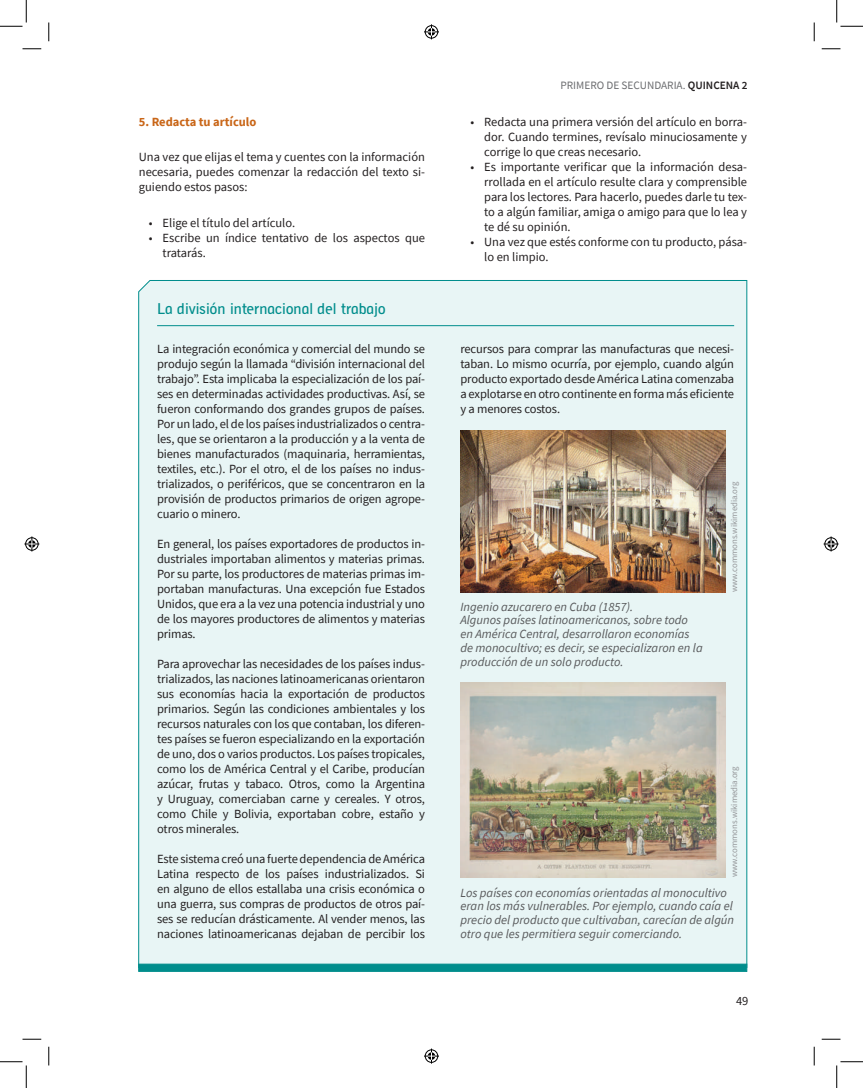
<style>
.page{position:relative;width:863px;height:1088px;background:#fff}
.page>*{position:absolute;margin:0;border:0;box-sizing:border-box;transform-origin:0 0}
.t1{font:15px "Alergia";color:#008d8c}
.t2{font:12.5px/15px "Source Sans Pro";letter-spacing:-.01em;color:#231f20;text-align:justify}
.t3{font:italic 12.5px/13.8px "Source Sans Pro";color:#57585a}
.t4{font:700 12.5px "Source Sans Pro";color:#c96618}
.t5{font:11.25px "Source Sans Pro";color:#6c6d70}
.t6{font:8.75px "Source Sans Pro";color:#939598}
.s1{font-weight:600;color:#231f20}
</style>
<div class="page">
<div style="left:138px;top:280px;width:609px;height:683px;background:#e8f5f5"></div>
<hr style="left:157px;top:325px;width:577px;height:1px;background:#008d8c">
<div style="left:138px;top:963px;width:609px;height:8px;background:#008d8c;border:1px solid #008d8c"></div>
<img style="left:460px;top:430px;width:265px;height:162px">
<img style="left:460px;top:683px;width:265px;height:194px">
<svg style="left:22px;top:48px;width:19px;height:2px"></svg>
<svg style="left:821px;top:48px;width:19px;height:2px"></svg>
<svg style="left:22px;top:1038px;width:19px;height:2px"></svg>
<svg style="left:821px;top:1038px;width:19px;height:2px"></svg>
<svg style="left:48px;top:22px;width:2px;height:19px"></svg>
<svg style="left:48px;top:1046px;width:2px;height:19px"></svg>
<svg style="left:813px;top:22px;width:2px;height:19px"></svg>
<svg style="left:813px;top:1046px;width:2px;height:19px"></svg>
<svg style="left:0;top:0;width:27px;height:27px"></svg>
<svg style="left:0;top:1061px;width:27px;height:27px"></svg>
<svg style="left:836px;top:0;width:26px;height:27px"></svg>
<svg style="left:836px;top:1061px;width:26px;height:27px"></svg>
<svg style="left:424px;top:24px;width:15px;height:15px"></svg>
<svg style="left:424px;top:1048px;width:15px;height:15px"></svg>
<svg style="left:24px;top:536px;width:15px;height:15px"></svg>
<svg style="left:823px;top:536px;width:15px;height:15px"></svg>
<p class="t4" style="left:139px;top:113px;width:119px">5. Redacta tu artículo</p>
<p class="t2" style="left:139px;top:149px;width:288px">Una vez que elijas el tema y cuentes con la información necesaria, puedes comenzar la redacción del texto si&shy;guiendo estos pasos:</p>
<p class="t2" style="left:149px;top:215px;width:148px">• Elige el título del artículo.</p>
<p class="t2" style="left:162px;top:230px;width:264px;text-indent:-14px">• Escribe un índice tentativo de los aspectos que tratarás.</p>
<p class="t1" style="left:157px;top:299px;width:230px">La división internacional del trabajo</p>
<p class="t2" style="left:157px;top:341px;width:269px">La integración económica y comercial del mundo se produjo según la llamada “división internacional del trabajo”. Esta implicaba la especialización de los paí&shy;ses en determinadas actividades productivas. Así, se fueron conformando dos grandes grupos de países.<br>Por un lado, el de los países industrializados o centra&shy;les, que se orientaron a la producción y a la venta de bienes manufacturados (maquinaria, herramientas, textiles, etc.). Por el otro, el de los países no indus&shy;trializados, o periféricos, que se concentraron en la provisión de productos primarios de origen agrope&shy;cuario o minero.</p>
<p class="t2" style="left:157px;top:536px;width:269px">En general, los países exportadores de productos in&shy;dustriales importaban alimentos y materias primas.<br>Por su parte, los productores de materias primas im&shy;portaban manufacturas. Una excepción fue Estados Unidos, que era a la vez una potencia industrial y uno de los mayores productores de alimentos y materias primas.</p>
<p class="t2" style="left:157px;top:656px;width:269px">Para aprovechar las necesidades de los países indus&shy;trializados, las naciones latinoamericanas orientaron sus economías hacia la exportación de productos primarios. Según las condiciones ambientales y los recursos naturales con los que contaban, los diferen&shy;tes países se fueron especializando en la exportación de uno, dos o varios productos. Los países tropicales, como los de América Central y el Caribe, producían azúcar, frutas y tabaco. Otros, como la Argentina y Uruguay, comerciaban carne y cereales. Y otros, como Chile y Bolivia, exportaban cobre, estaño y otros minerales.</p>
<p class="t2" style="left:157px;top:851px;width:269px">Este sistema creó una fuerte dependencia de América Latina respecto de los países industrializados. Si en alguno de ellos estallaba una crisis económica o una guerra, sus compras de productos de otros paí&shy;ses se reducían drásticamente. Al vender menos, las naciones latinoamericanas dejaban de percibir los</p>
<p class="t5" style="left:560px;top:78px;width:188px">PRIMERO DE SECUNDARIA. <span class="s1">QUINCENA 2</span></p>
<p class="t2" style="left:484px;top:114px;width:264px;text-indent:-14px">• Redacta una primera versión del artículo en borra&shy;dor. Cuando termines, revísalo minuciosamente y corrige lo que creas necesario.</p>
<p class="t2" style="left:484px;top:159px;width:264px;text-indent:-14px">• Es importante verificar que la información desa&shy;rrollada en el artículo resulte clara y comprensible para los lectores. Para hacerlo, puedes darle tu tex&shy;to a algún familiar, amiga o amigo para que lo lea y te dé su opinión.</p>
<p class="t2" style="left:484px;top:234px;width:264px;text-indent:-14px">• Una vez que estés conforme con tu producto, pása&shy;lo en limpio.</p>
<p class="t2" style="left:460px;top:341px;width:275px">recursos para comprar las manufacturas que necesi&shy;taban. Lo mismo ocurría, por ejemplo, cuando algún producto exportado desde América Latina comenzaba a explotarse en otro continente en forma más eficiente y a menores costos.</p>
<p class="t3" style="left:460px;top:599px;width:244px">Ingenio azucarero en Cuba (1857).<br>Algunos países latinoamericanos, sobre todo en América Central, desarrollaron economías de monocultivo; es decir, se especializaron en la producción de un solo producto.</p>
<p class="t6" style="left:728px;top:592px;width:112px;rotate:-90deg">www.commons.wikimedia.org</p>
<p class="t6" style="left:728px;top:877px;width:112px;rotate:-90deg">www.commons.wikimedia.org</p>
<p class="t3" style="left:460px;top:885px;width:275px">Los países con economías orientadas al monocultivo eran los más vulnerables. Por ejemplo, cuando caía el precio del producto que cultivaban, carecían de algún otro que les permitiera seguir comerciando.</p>
<p class="t2" style="left:736px;top:993px;width:14px">49</p>
</div>
